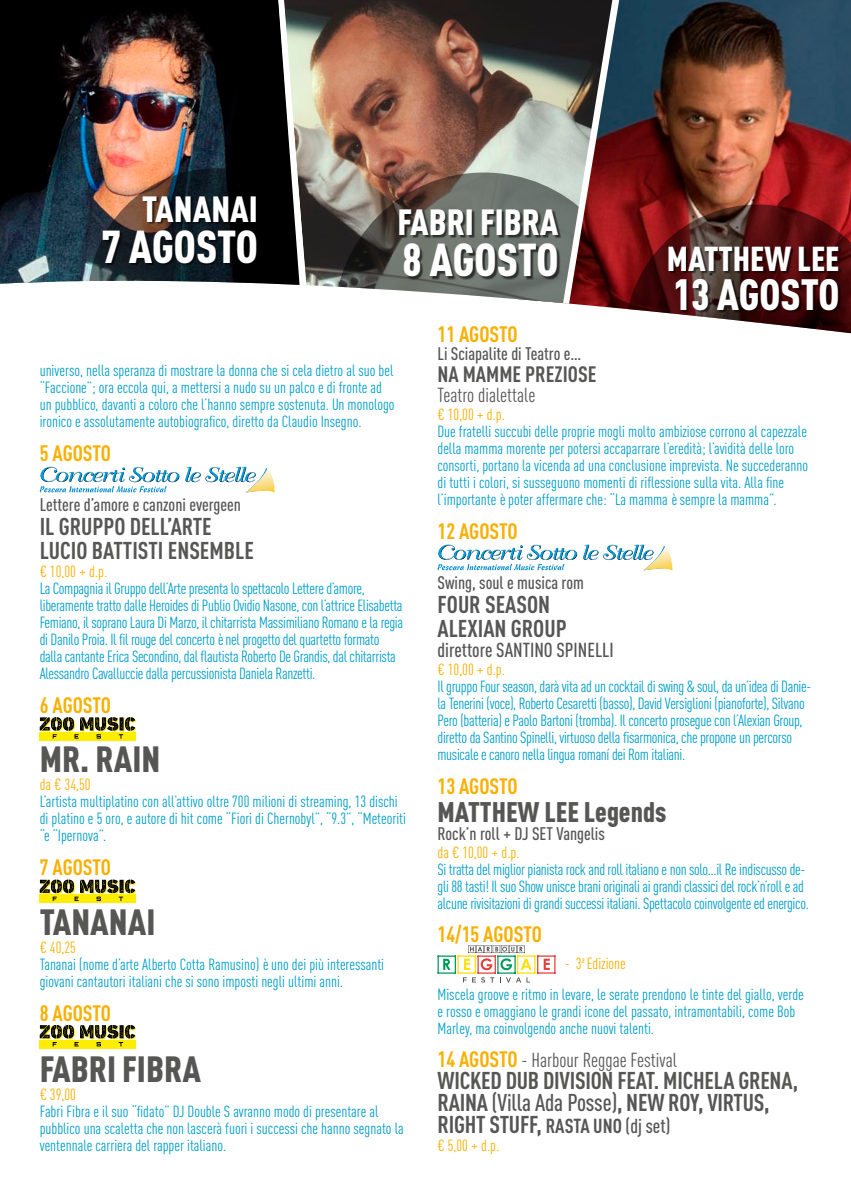
<style>
.page{position:relative;width:851px;height:1191px;background:#fff}
.page>*{position:absolute;margin:0;border:0;box-sizing:border-box;transform-origin:0 0}
.t1{font:900 45.4px "DIN Cond";color:#fff}
.t2{font:900 43.2px "DIN Cond";color:#fff}
.t3{font:900 36px "DIN Cond";color:#565655}
.t4{font:900 36px "DIN Cond";color:#fff}
.t5{font:900 34.2px "DIN Cond";color:#fff}
.t6{font:900 28px "DIN Cond";color:#565655}
.t7{font:700 24px/24px "DIN Cond";letter-spacing:-.01em;color:#565655}
.t8{font:700 22px "DIN Cond";color:#f8b000}
.t9{font:700 22px "DIN Cond";color:#565655}
.t10{font:20px "DIN Cond";color:#565655}
.t11{font:500 20px "DIN Cond";color:#565655}
.t12{font:500 18px "DIN Cond";color:#565655}
.t13{font:16px/17px "DIN Cond";color:#009fc9}
.t14{font:16px/17px "DIN Cond";letter-spacing:-.02em;color:#009fc9}
.t15{font:16px "DIN Cond";color:#f8b000}
.s1{color:#f8b000}
.s2{font-weight:700;font-size:22px;color:#f8b000}
.s3{font-weight:500}
.s4{font-size:20px}
.s5{font-weight:500;font-size:20px}
</style>
<div class="page">
<img style="left:644px;top:0;width:206px;height:204px">
<svg style="left:644px;top:204px;width:206px;height:129px;background:#743939"></svg>
<img style="left:331px;top:0;width:310px;height:311px">
<img style="left:0;top:0;width:329px;height:287px">
<div style="left:104px;top:196px;width:155px;height:69px;background:#000;opacity:.6"></div>
<div style="left:400px;top:210px;width:161px;height:69px;background:#000;opacity:.6"></div>
<div style="left:669px;top:248px;width:172px;height:65px;background:#000;opacity:.6"></div>
<svg style="left:185px;top:467px;width:90px;height:26px"></svg>
<svg style="left:40px;top:467px;width:139px;height:25px"></svg>
<div style="left:40px;top:732px;width:96px;height:8px;background:#ffed00"></div>
<svg style="left:40px;top:717px;width:96px;height:21px"></svg>
<div style="left:40px;top:894px;width:96px;height:9px;background:#ffed00"></div>
<svg style="left:40px;top:879px;width:96px;height:22px"></svg>
<div style="left:40px;top:1040px;width:96px;height:8px;background:#ffed00"></div>
<svg style="left:40px;top:1025px;width:96px;height:21px"></svg>
<svg style="left:583px;top:544px;width:90px;height:27px"></svg>
<svg style="left:437px;top:544px;width:140px;height:26px"></svg>
<svg style="left:437px;top:945px;width:118px;height:37px"></svg>
<h3 class="t4" style="left:142px;top:186px;width:117px">TANANAI</h3>
<h1 class="t1" style="left:102px;top:218px;width:157px">7 AGOSTO</h1>
<h3 class="t4" style="left:397px;top:200px;width:162px">FABRI FIBRA</h3>
<h1 class="t1" style="left:402px;top:232px;width:157px">8 AGOSTO</h1>
<h3 class="t5" style="left:666px;top:237px;width:174px">MATTHEW LEE</h3>
<h2 class="t2" style="left:672px;top:267px;width:168px">13 AGOSTO</h2>
<p class="t13" style="left:40px;top:362px;width:356px">universo, nella speranza di mostrare la donna che si cela dietro al suo bel “Faccione”; ora eccola qui, a mettersi a nudo su un palco e di fronte ad un pubblico, davanti a coloro che l’hanno sempre sostenuta. Un monologo ironico e assolutamente autobiografico, diretto da Claudio Insegno.</p>
<h3 class="t8" style="left:40px;top:440px;width:73px">5 AGOSTO</h3>
<p class="t12" style="left:40px;top:494px;width:203px">Lettere d’amore e canzoni evergeen</p>
<h3 class="t7" style="left:40px;top:514px;width:216px">IL GRUPPO DELL’ARTE<br>LUCIO BATTISTI ENSEMBLE</h3>
<p class="t15" style="left:40px;top:562px;width:69px">€ 10,00 + d.p.</p>
<p class="t14" style="left:40px;top:580px;width:365px">La Compagnia il Gruppo dell’Arte presenta lo spettacolo Lettere d’amore, liberamente tratto dalle Heroides di Publio Ovidio Nasone, con l’attrice Elisabetta Femiano, il soprano Laura Di Marzo, il chitarrista Massimiliano Romano e la regia di Danilo Proia. Il fil rouge del concerto è nel progetto del quartetto formato dalla cantante Erica Secondino, dal flautista Roberto De Grandis, dal chitarrista Alessandro Cavalluccie dalla percussionista Daniela Ranzetti.</p>
<h3 class="t8" style="left:40px;top:691px;width:73px">6 AGOSTO</h3>
<h3 class="t3" style="left:40px;top:737px;width:122px">MR. RAIN</h3>
<p class="t15" style="left:40px;top:775px;width:52px">da € 34,50</p>
<p class="t13" style="left:40px;top:793px;width:368px">L’artista multiplatino con all’attivo oltre 700 milioni di streaming, 13 dischi di platino e 5 oro, e autore di hit come “Fiori di Chernobyl”, “9.3”, “Meteoriti “e “Ipernova”.</p>
<h3 class="t8" style="left:40px;top:854px;width:73px">7 AGOSTO</h3>
<h3 class="t3" style="left:40px;top:899px;width:117px">TANANAI</h3>
<p class="t15" style="left:40px;top:938px;width:38px">€ 40,25</p>
<p class="t13" style="left:40px;top:955px;width:346px">Tananai (nome d’arte Alberto Cotta Ramusino) è uno dei più interessanti giovani cantautori italiani che si sono imposti negli ultimi anni.</p>
<h3 class="t8" style="left:40px;top:999px;width:73px">8 AGOSTO</h3>
<h3 class="t3" style="left:40px;top:1046px;width:163px">FABRI FIBRA</h3>
<p class="t15" style="left:40px;top:1085px;width:38px">€ 39,00</p>
<p class="t13" style="left:40px;top:1103px;width:365px">Fabri Fibra e il suo “fidato” DJ Double S avranno modo di presentare al pubblico una scaletta che non lascerà fuori i successi che hanno segnato la ventennale carriera del rapper italiano.</p>
<h3 class="t8" style="left:437px;top:321px;width:82px">11 AGOSTO</h3>
<p class="t12" style="left:437px;top:343px;width:145px">Li Sciapalite di Teatro e…</p>
<h3 class="t9" style="left:437px;top:361px;width:160px">NA MAMME PREZIOSE</h3>
<p class="t10" style="left:437px;top:383px;width:99px">Teatro dialettale</p>
<p class="t15" style="left:437px;top:405px;width:69px">€ 10,00 + d.p.</p>
<p class="t13" style="left:437px;top:423px;width:372px">Due fratelli succubi delle proprie mogli molto ambiziose corrono al capezzale della mamma morente per potersi accaparrare l’eredità; l’avidità delle loro consorti, portano la vicenda ad una conclusione imprevista. Ne succederanno di tutti i colori, si susseguono momenti di riflessione sulla vita. Alla fine l’importante è poter affermare che: “La mamma è sempre la mamma”.</p>
<h3 class="t8" style="left:437px;top:517px;width:82px">12 AGOSTO</h3>
<p class="t12" style="left:437px;top:572px;width:148px">Swing, soul e musica rom</p>
<h3 class="t7" style="left:437px;top:591px;width:131px">FOUR SEASON<br>ALEXIAN GROUP</h3>
<p class="t11" style="left:437px;top:638px;width:178px">direttore SANTINO SPINELLI</p>
<p class="t15" style="left:437px;top:660px;width:69px">€ 10,00 + d.p.</p>
<p class="t14" style="left:437px;top:677px;width:375px">Il gruppo Four season, darà vita ad un cocktail di swing &amp; soul, da un’idea di Danie&shy;la Tenerini (voce), Roberto Cesaretti (basso), David Versiglioni (pianoforte), Silvano Pero (batteria) e Paolo Bartoni (tromba). Il concerto prosegue con l’Alexian Group, diretto da Santino Spinelli, virtuoso della fisarmonica, che propone un percorso musicale e canoro nella lingua romaní dei Rom italiani.</p>
<h3 class="t8" style="left:437px;top:772px;width:82px">13 AGOSTO</h3>
<h3 class="t6" style="left:437px;top:794px;width:230px">MATTHEW LEE Legends</h3>
<p class="t12" style="left:437px;top:822px;width:169px">Rock’n roll + DJ SET Vangelis</p>
<p class="t15" style="left:437px;top:842px;width:84px">da € 10,00 + d.p.</p>
<p class="t14" style="left:437px;top:860px;width:373px">Si tratta del miglior pianista rock and roll italiano e non solo…il Re indiscusso de&shy;gli 88 tasti! Il suo Show unisce brani originali ai grandi classici del rock’n’roll e ad alcune rivisitazioni di grandi successi italiani. Spettacolo coinvolgente ed energico.</p>
<h3 class="t8" style="left:437px;top:921px;width:106px">14/15 AGOSTO</h3>
<p class="t13" style="left:437px;top:947px;width:368px;line-height:31px;text-indent:127px"><span class="s1">- 3</span><sup>a</sup> <span class="s1">Edizione<br></span>Miscela groove e ritmo in levare, le serate prendono le tinte del giallo, verde</p>
<p class="t13" style="left:437px;top:1002px;width:359px">e rosso e omaggiano le grandi icone del passato, intramontabili, come Bob<br>Marley, ma coinvolgendo anche nuovi talenti.</p>
<p class="t10" style="left:437px;top:1048px;width:241px"><span class="s2">14 AGOSTO</span> - Harbour Reggae Festival</p>
<h3 class="t7" style="left:437px;top:1069px;width:362px;line-height:22px">WICKED DUB DIVISION FEAT. MICHELA GRENA,<br>RAINA <span class="s3">(Villa Ada Posse)</span>, NEW ROY, VIRTUS,<br>RIGHT STUFF, <span class="s4">RASTA UNO</span> <span class="s5">(dj set)</span></h3>
<p class="t15" style="left:437px;top:1136px;width:63px">€ 5,00 + d.p.</p>
</div>
